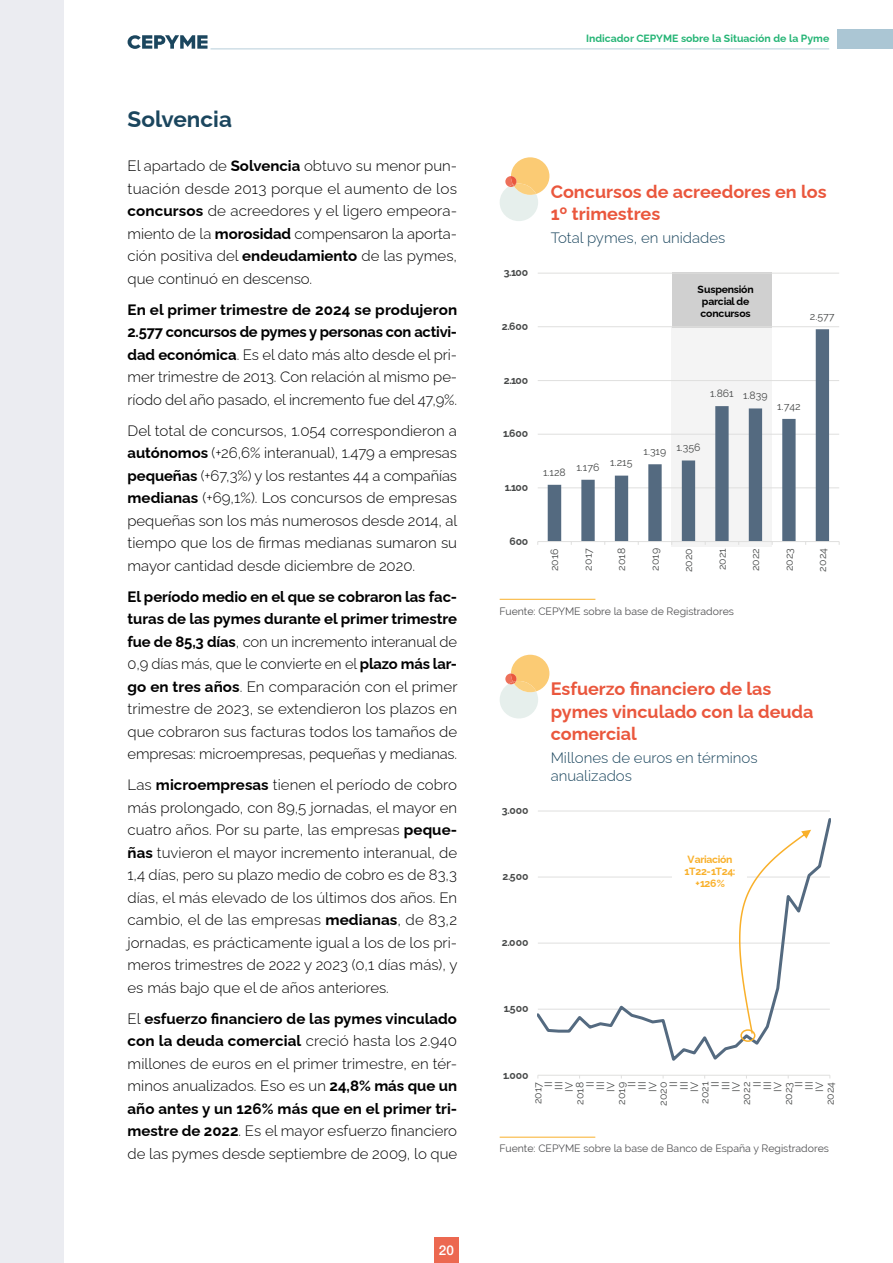
<style>
.page{position:relative;width:893px;height:1263px;background:#fff}
.page>*{position:absolute;margin:0;border:0;box-sizing:border-box;transform-origin:0 0}
.Ladillo_02{font:700 22.5px "Raleway";color:#1b465e}
.Grafico_titulo{font:700 18px/22.5px "Raleway";color:#ea573d}
.Texto{font:300 15px/22.5px "Raleway";color:#000;text-align:justify}
.Grafico_subtitulo{font:300 15px/18px "Raleway";color:#1b465e}
.t1{font:500 13.5px "Helvetica Neue LT Std";color:#fff}
.t2{font:10.5px/10.5px "Raleway";color:#474949;text-align:right}
.Fuente{font:10.5px "Raleway";color:#525254}
.t3{font:700 10.5px "Raleway";letter-spacing:-.01em;color:#474949}
.t4{font:700 10.5px "Raleway";color:#26b576}
.t5{font:700 10.5px/12.3px "Raleway";letter-spacing:-.015em;color:#000}
.t6{font:700 10.5px/12.3px "Raleway";letter-spacing:-.03em;color:#f9b02a;text-align:center}
.s1{font-weight:700}
</style>
<div class="page">
<hr style="left:210px;top:49px;width:619px;height:1px;background:#b7ceda">
<div style="left:838px;top:29px;width:55px;height:20px;background:#abc6d4"></div>
<svg style="left:128px;top:35px;width:79px;height:14px"></svg>
<div style="left:434px;top:1238px;width:25px;height:25px;background:#ec6850"></div>
<div style="left:0;top:0;width:64px;height:1263px;background:#ebecf1"></div>
<hr style="left:500px;top:599px;width:95px;height:1px;background:#f9b02a">
<svg style="left:500px;top:157px;width:49px;height:64px"></svg>
<div style="left:672px;top:272px;width:100px;height:55px;background:#d0d0d0"></div>
<div style="left:671px;top:327px;width:101px;height:219px;background:#f4f4f4"></div>
<hr style="left:538px;top:487px;width:301px;height:1px;background:#dfdfde">
<hr style="left:538px;top:434px;width:301px;height:1px;background:#dfdfde">
<hr style="left:538px;top:380px;width:301px;height:1px;background:#dfdfde">
<hr style="left:538px;top:326px;width:301px;height:1px;background:#dfdfde">
<hr style="left:538px;top:273px;width:301px;height:1px;background:#dfdfde">
<svg style="left:548px;top:329px;width:281px;height:212px"></svg>
<hr style="left:538px;top:541px;width:301px;height:1px;background:#dfdfde">
<hr style="left:500px;top:1137px;width:95px;height:1px;background:#f9b02a">
<svg style="left:500px;top:655px;width:49px;height:63px"></svg>
<hr style="left:538px;top:811px;width:292px;height:1px;background:#dfdfde">
<hr style="left:538px;top:1075px;width:292px;height:1px;background:#dfdfde">
<svg style="left:538px;top:818px;width:293px;height:243px"></svg>
<div style="left:672px;top:847px;width:75px;height:48px;background:#fff"></div>
<div style="left:740px;top:1029px;width:15px;height:13px;border:2px solid #f9b02a;border-radius:50%"></div>
<svg style="left:739px;top:830px;width:72px;height:204px"></svg>
<p class="Ladillo_02" style="left:128px;top:102px;width:106px">Solvencia</p>
<p class="Texto" style="left:128px;top:153px;width:331px">El apartado de <span class="s1">Solvencia</span> obtuvo su menor pun&shy;tuación desde 2013 porque el aumento de los <span class="s1">concursos</span> de acreedores y el ligero empeora&shy;miento de la <span class="s1">morosidad</span> compensaron la aporta&shy;ción positiva del <span class="s1">endeudamiento</span> de las pymes, que continuó en descenso.</p>
<p class="Texto" style="left:128px;top:297px;width:331px"><span class="s1">En el primer trimestre de 2024 se produjeron 2.577 concursos de pymes y personas con activi&shy;dad económica</span>. Es el dato más alto desde el pri&shy;mer trimestre de 2013. Con relación al mismo pe&shy;ríodo del año pasado, el incremento fue del 47,9%.</p>
<p class="Texto" style="left:128px;top:418px;width:331px">Del total de concursos, 1.054 correspondieron a <span class="s1">autónomos</span> (+26,6% interanual), 1.479 a empresas <span class="s1">pequeñas</span> (+67,3%) y los restantes 44 a compañías <span class="s1">medianas</span> (+69,1%). Los concursos de empresas pequeñas son los más numerosos desde 2014, al tiempo que los de firmas medianas sumaron su mayor cantidad desde diciembre de 2020.</p>
<p class="Texto" style="left:128px;top:584px;width:331px"><span class="s1">El período medio en el que se cobraron las fac&shy;turas de las pymes durante el primer trimestre fue de 85,3 días</span>, con un incremento interanual de 0,9 días más, que le convierte en el <span class="s1">plazo más lar&shy;go en tres años</span>. En comparación con el primer trimestre de 2023, se extendieron los plazos en que cobraron sus facturas todos los tamaños de empresas: microempresas, pequeñas y medianas.</p>
<p class="Texto" style="left:128px;top:772px;width:331px">Las <span class="s1">microempresas</span> tienen el período de cobro más prolongado, con 89,5 jornadas, el mayor en cuatro años. Por su parte, las empresas <span class="s1">peque&shy;ñas</span> tuvieron el mayor incremento interanual, de 1,4 días, pero su plazo medio de cobro es de 83,3 días, el más elevado de los últimos dos años. En cambio, el de las empresas <span class="s1">medianas</span>, de 83,2 jornadas, es prácticamente igual a los de los pri&shy;meros trimestres de 2022 y 2023 (0,1 días más), y es más bajo que el de años anteriores.</p>
<p class="Texto" style="left:128px;top:1006px;width:331px">El <span class="s1">esfuerzo financiero de las pymes vinculado con la deuda comercial</span> creció hasta los 2.940 millones de euros en el primer trimestre, en tér&shy;minos anualizados. Eso es un <span class="s1">24,8% más que un año antes y un 126% más que en el primer tri&shy;mestre de 2022</span>. Es el mayor esfuerzo financiero de las pymes desde septiembre de 2009, lo que</p>
<p class="t1" style="left:439px;top:1242px;width:17px">20</p>
<p class="t4" style="left:586px;top:30px;width:245px">Indicador CEPYME sobre la Situación de la Pyme</p>
<p class="t3" style="left:504px;top:264px;width:26px">3.100</p>
<p class="t3" style="left:502px;top:318px;width:28px">2.600</p>
<p class="Grafico_titulo" style="left:551px;top:178px;width:277px">Concursos de acreedores en los<br>1º trimestres</p>
<p class="Grafico_subtitulo" style="left:551px;top:227px;width:176px">Total pymes, en unidades</p>
<p class="t5" style="left:698px;top:281px;width:58px">Suspensión parcial de concursos</p>
<p class="t2" style="left:810px;top:311px;width:26px">2.577</p>
<p class="t3" style="left:504px;top:372px;width:26px">2.100</p>
<p class="t3" style="left:503px;top:425px;width:27px">1.600</p>
<p class="t3" style="left:505px;top:479px;width:25px">1.100</p>
<p class="t2" style="left:710px;top:389px;width:59px">1.861 1.839</p>
<p class="t2" style="left:777px;top:401px;width:25px">1.742</p>
<p class="t2" style="left:543px;top:467px;width:24px">1.128</p>
<p class="t2" style="left:576px;top:459px;width:58px">1.176 1.215</p>
<p class="t2" style="left:644px;top:444px;width:58px">1.319 1.356</p>
<p class="t3" style="left:509px;top:533px;width:21px">600</p>
<p class="t2" style="left:549px;top:571px;width:24px;rotate:-90deg">2016</p>
<p class="t2" style="left:583px;top:570px;width:24px;rotate:-90deg">2017</p>
<p class="t2" style="left:616px;top:571px;width:24px;rotate:-90deg">2018</p>
<p class="t2" style="left:650px;top:571px;width:24px;rotate:-90deg">2019</p>
<p class="t2" style="left:683px;top:572px;width:26px;rotate:-90deg">2020</p>
<p class="t2" style="left:717px;top:570px;width:24px;rotate:-90deg">2021</p>
<p class="t2" style="left:750px;top:571px;width:25px;rotate:-90deg">2022</p>
<p class="t2" style="left:784px;top:571px;width:25px;rotate:-90deg">2023</p>
<p class="t2" style="left:817px;top:571px;width:25px;rotate:-90deg">2024</p>
<p class="Fuente" style="left:500px;top:605px;width:236px">Fuente: CEPYME sobre la base de Registradores</p>
<p class="t3" style="left:502px;top:802px;width:28px">3.000</p>
<p class="t3" style="left:503px;top:868px;width:27px">2.500</p>
<p class="t3" style="left:502px;top:934px;width:28px">2.000</p>
<p class="Grafico_titulo" style="left:551px;top:676px;width:264px">Esfuerzo financiero de las pymes vinculado con la deuda comercial</p>
<p class="Grafico_subtitulo" style="left:551px;top:747px;width:208px">Millones de euros en términos anualizados</p>
<p class="t6" style="left:684px;top:852px;width:52px">Variación<br>1T22-1T24: +126%</p>
<p class="t3" style="left:504px;top:1000px;width:26px">1.500</p>
<p class="t3" style="left:503px;top:1066px;width:27px">1.000</p>
<p class="t2" style="left:533px;top:1106px;width:26px;rotate:-90deg">2017<br>II<br>III<br>IV<br>2018<br>II<br>III<br>IV<br>2019<br>II<br>III<br>IV<br>2020<br>II<br>III<br>IV<br>2021<br>II<br>III<br>IV<br>2022<br>II<br>III<br>IV<br>2023<br>II<br>III<br>IV<br>2024</p>
<p class="Fuente" style="left:500px;top:1142px;width:331px">Fuente: CEPYME sobre la base de Banco de España y Registradores</p>
</div>
